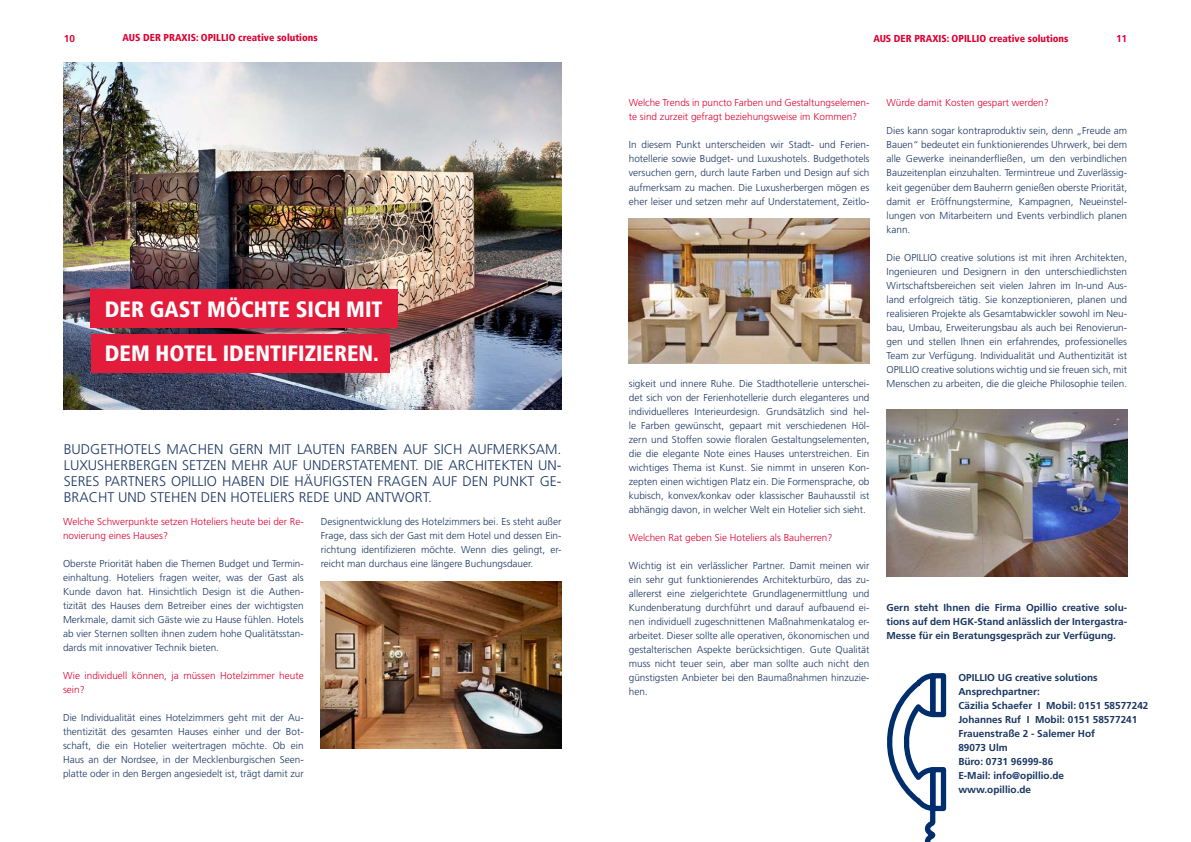
<style>
.page{position:relative;width:1191px;height:842px;background:#fff}
.page>*{position:absolute;margin:0;border:0;box-sizing:border-box;transform-origin:0 0}
.t1{font:900 condensed 28.4px "Frutiger LT Std";color:#002e6d}
.t2{font:900 condensed 22px/44.5px "Frutiger LT Pro";color:#fff}
.t3{font:300 14px/16px "Frutiger LT Std";color:#1a3661;text-align:justify}
.t4{font:300 10px/14px "Frutiger LT Std";color:#1a3661;text-align:justify}
.t5{font:700 10px/14px "Frutiger LT Std";color:#1a3661;text-align:justify}
.t6{font:300 10px/14px "Frutiger LT Std";color:#dd0334}
.t7{font:900 condensed 10px "Frutiger LT Pro";color:#dd0334}
.t8{font:700 10px "Frutiger LT Std";color:#dd0334}
</style>
<div class="page">
<img style="left:64px;top:63px;width:497px;height:346px">
<div style="left:91px;top:289px;width:307px;height:39px;background:#e41c3c"></div>
<div style="left:91px;top:334px;width:299px;height:39px;background:#e41c3c"></div>
<img style="left:886px;top:409px;width:241px;height:168px">
<img style="left:628px;top:218px;width:241px;height:146px">
<img style="left:321px;top:581px;width:240px;height:167px">
<svg style="left:887px;top:673px;width:60px;height:169px"></svg>
<p class="t8" style="left:64px;top:32px;width:13px">10</p>
<p class="t7" style="left:123px;top:32px;width:196px">AUS DER PRAXIS: OPILLIO creative solutions</p>
<p class="t7" style="left:873px;top:32px;width:196px">AUS DER PRAXIS: OPILLIO creative solutions</p>
<p class="t8" style="left:1116px;top:32px;width:13px">11</p>
<h2 class="t2" style="left:105px;top:287px;width:279px">DER GAST MÖCHTE SICH MIT<br>DEM HOTEL IDENTIFIZIEREN.</h2>
<p class="t3" style="left:64px;top:441px;width:499px">BUDGETHOTELS MACHEN GERN MIT LAUTEN FARBEN AUF SICH AUFMERKSAM.<br>LUXUSHERBERGEN SETZEN MEHR AUF UNDERSTATEMENT. DIE ARCHITEKTEN UN-SERES PARTNERS OPILLIO HABEN DIE HÄUFIGSTEN FRAGEN AUF DEN PUNKT GE-BRACHT UND STEHEN DEN HOTELIERS REDE UND ANTWORT.</p>
<p class="t6" style="left:63px;top:515px;width:242px">Welche Schwerpunkte setzen Hoteliers heute bei der Re&shy;novierung eines Hauses?</p>
<p class="t4" style="left:63px;top:557px;width:242px">Oberste Priorität haben die Themen Budget und Termin&shy;einhaltung. Hoteliers fragen weiter, was der Gast als Kunde davon hat. Hinsichtlich Design ist die Authen&shy;tizität des Hauses dem Betreiber eines der wichtigsten Merkmale, damit sich Gäste wie zu Hause fühlen. Hotels ab vier Sternen sollten ihnen zudem hohe Qualitätsstan&shy;dards mit innovativer Technik bieten.</p>
<p class="t6" style="left:63px;top:669px;width:242px">Wie individuell können, ja müssen Hotelzimmer heute sein?</p>
<p class="t4" style="left:63px;top:711px;width:242px">Die Individualität eines Hotelzimmers geht mit der Au&shy;thentizität des gesamten Hauses einher und der Bot&shy;schaft, die ein Hotelier weitertragen möchte. Ob ein Haus an der Nordsee, in der Mecklenburgischen Seen&shy;platte oder in den Bergen angesiedelt ist, trägt damit zur</p>
<p class="t4" style="left:321px;top:515px;width:242px">Designentwicklung des Hotelzimmers bei. Es steht außer Frage, dass sich der Gast mit dem Hotel und dessen Ein&shy;richtung identifizieren möchte. Wenn dies gelingt, er&shy;reicht man durchaus eine längere Buchungsdauer.</p>
<p class="t6" style="left:629px;top:96px;width:242px">Welche Trends in puncto Farben und Gestaltungselemen&shy;te sind zurzeit gefragt beziehungsweise im Kommen?</p>
<p class="t4" style="left:629px;top:138px;width:242px">In diesem Punkt unterscheiden wir Stadt- und Ferien&shy;hotellerie sowie Budget- und Luxushotels. Budgethotels versuchen gern, durch laute Farben und Design auf sich aufmerksam zu machen. Die Luxusherbergen mögen es eher leiser und setzen mehr auf Understatement, Zeitlo-</p>
<p class="t4" style="left:629px;top:376px;width:242px">sigkeit und innere Ruhe. Die Stadthotellerie unterschei&shy;det sich von der Ferienhotellerie durch eleganteres und individuelleres Interieurdesign. Grundsätzlich sind hel&shy;le Farben gewünscht, gepaart mit verschiedenen Höl&shy;zern und Stoffen sowie floralen Gestaltungselementen, die die elegante Note eines Hauses unterstreichen. Ein wichtiges Thema ist Kunst. Sie nimmt in unseren Kon&shy;zepten einen wichtigen Platz ein. Die Formensprache, ob kubisch, konvex/konkav oder klassischer Bauhausstil ist abhängig davon, in welcher Welt ein Hotelier sich sieht.</p>
<p class="t6" style="left:629px;top:530px;width:205px">Welchen Rat geben Sie Hoteliers als Bauherren?</p>
<p class="t4" style="left:629px;top:558px;width:242px">Wichtig ist ein verlässlicher Partner. Damit meinen wir ein sehr gut funktionierendes Architekturbüro, das zu&shy;allererst eine zielgerichtete Grundlagenermittlung und Kundenberatung durchführt und darauf aufbauend ei&shy;nen individuell zugeschnittenen Maßnahmenkatalog er&shy;arbeitet. Dieser sollte alle operativen, ökonomischen und gestalterischen Aspekte berücksichtigen. Gute Qualität muss nicht teuer sein, aber man sollte auch nicht den günstigsten Anbieter bei den Baumaßnahmen hinzuzie&shy;hen.</p>
<p class="t6" style="left:886px;top:96px;width:164px">Würde damit Kosten gespart werden?</p>
<p class="t4" style="left:886px;top:124px;width:242px">Dies kann sogar kontraproduktiv sein, denn „Freude am Bauen“ bedeutet ein funktionierendes Uhrwerk, bei dem alle Gewerke ineinanderfließen, um den verbindlichen Bauzeitenplan einzuhalten. Termintreue und Zuverlässig&shy;keit gegenüber dem Bauherrn genießen oberste Priorität, damit er Eröffnungstermine, Kampagnen, Neueinstel&shy;lungen von Mitarbeitern und Events verbindlich planen kann.</p>
<p class="t4" style="left:886px;top:250px;width:242px">Die OPILLIO creative solutions ist mit ihren Architekten, Ingenieuren und Designern in den unterschiedlichsten Wirtschaftsbereichen seit vielen Jahren im In-und Aus&shy;land erfolgreich tätig. Sie konzeptionieren, planen und realisieren Projekte als Gesamtabwickler sowohl im Neu&shy;bau, Umbau, Erweiterungsbau als auch bei Renovierun&shy;gen und stellen Ihnen ein erfahrendes, professionelles Team zur Verfügung. Individualität und Authentizität ist OPILLIO creative solutions wichtig und sie freuen sich, mit Menschen zu arbeiten, die die gleiche Philosophie teilen.</p>
<p class="t5" style="left:886px;top:600px;width:242px">Gern steht Ihnen die Firma Opillio creative solu&shy;tions auf dem HGK-Stand anlässlich der Intergastra-Messe für ein Beratungsgespräch zur Verfügung.</p>
<p class="t5" style="left:958px;top:670px;width:192px;text-align:left">OPILLIO UG creative solutions<br>Ansprechpartner:<br>Cäzilia Schaefer I Mobil: 0151 58577242<br>Johannes Ruf I Mobil: 0151 58577241<br>Frauenstraße 2 - Salemer Hof<br>89073 Ulm<br>Büro: 0731 96999-86<br>E-Mail: info@opillio.de<br>www.opillio.de</p>
<h1 class="t1" style="left:966px;top:721px;width:47px">24h</h1>
</div>
